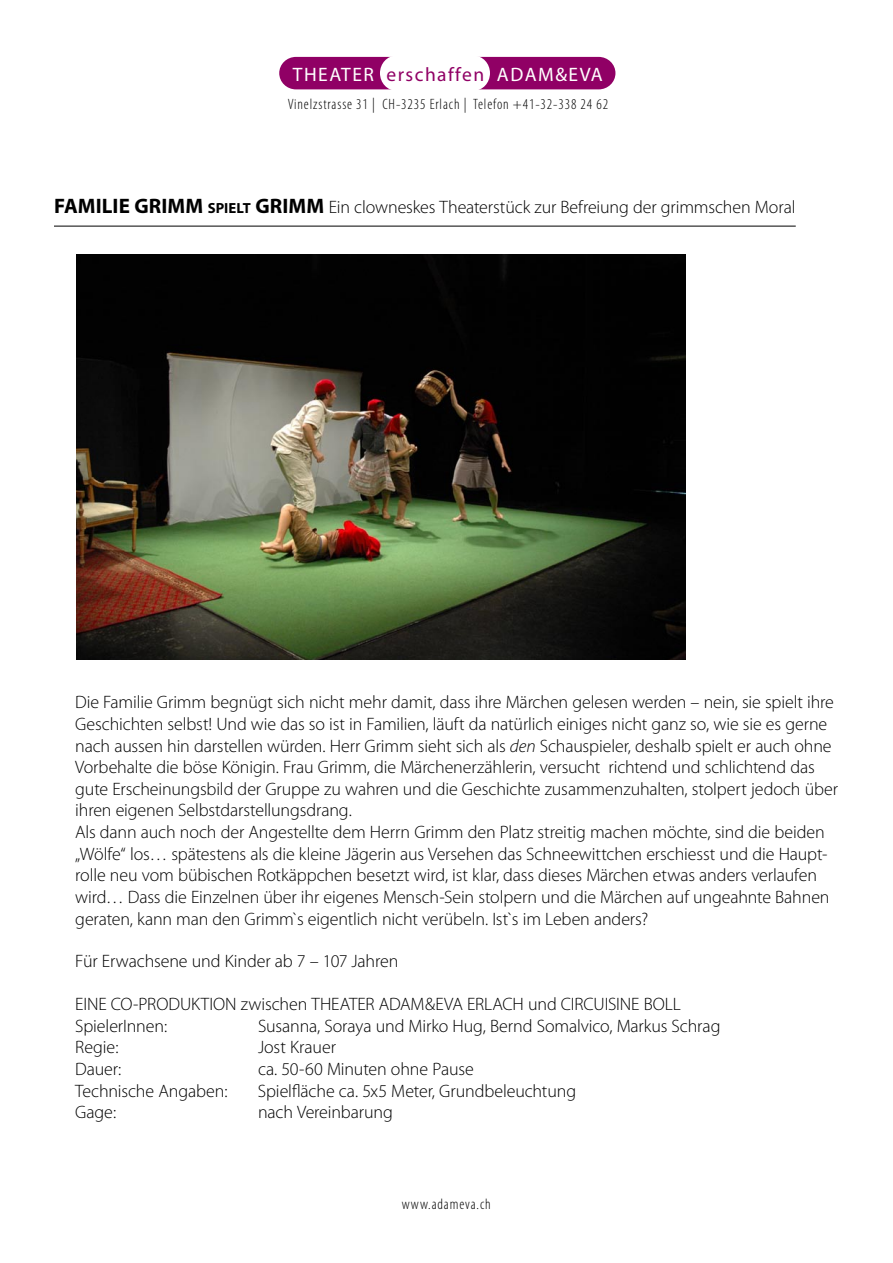
<style>
.page{position:relative;width:893px;height:1263px;background:#fff}
.page>*{position:absolute;margin:0;border:0;box-sizing:border-box;transform-origin:0 0}
.t1{font:19.5px "Myriad";letter-spacing:.075em;color:#fff}
.Text{font:300 18px/21.6px "Myriad Pro";letter-spacing:-.01em;color:#000}
.Titel{font:300 18px "Myriad Pro";letter-spacing:-.01em;color:#000}
.t2{font:300 condensed 15px "Myriad Pro";letter-spacing:.06em;color:#000}
.s1{color:#900065}
.s2{font-weight:700;font-size:21px}
.s3{font-weight:700;font-size:14.7px}
.s4{font-style:italic}
</style>
<div class="page">
<div style="left:279px;top:57px;width:336px;height:32px;background:#900065"></div>
<div style="left:380px;top:56px;width:110px;height:35px;background:#fff;border-radius:17px"></div>
<hr style="left:54px;top:226px;width:742px;height:1px;background:#000">
<img style="left:77px;top:254px;width:609px;height:405px">
<p class="t1" style="left:293px;top:64px;width:311px">THEATER <span class="s1">erschaffen</span> ADAM&amp;EVA</p>
<p class="t2" style="left:288px;top:96px;width:322px">Vinelzstrasse 31 | CH-3235 Erlach | Telefon +41-32-338 24 62</p>
<p class="Titel" style="left:54px;top:197px;width:743px"><span class="s2">FAMILIE GRIMM</span> <span class="s3">SPIELT</span> <span class="s2">GRIMM</span> Ein clowneskes Theaterstück zur Befreiung der grimmschen Moral</p>
<p class="Text" style="left:75px;top:692px;width:764px">Die Familie Grimm begnügt sich nicht mehr damit, dass ihre Märchen gelesen werden – nein, sie spielt ihre Geschichten selbst! Und wie das so ist in Familien, läuft da natürlich einiges nicht ganz so, wie sie es gerne nach aussen hin darstellen würden. Herr Grimm sieht sich als <span class="s4">den</span> Schauspieler, deshalb spielt er auch ohne Vorbehalte die böse Königin. Frau Grimm, die Märchenerzählerin, versucht richtend und schlichtend das gute Erscheinungsbild der Gruppe zu wahren und die Geschichte zusammenzuhalten, stolpert jedoch über ihren eigenen Selbstdarstellungsdrang.<br>Als dann auch noch der Angestellte dem Herrn Grimm den Platz streitig machen möchte, sind die beiden „Wölfe“ los… spätestens als die kleine Jägerin aus Versehen das Schneewittchen erschiesst und die Haupt&shy;rolle neu vom bübischen Rotkäppchen besetzt wird, ist klar, dass dieses Märchen etwas anders verlaufen wird… Dass die Einzelnen über ihr eigenes Mensch-Sein stolpern und die Märchen auf ungeahnte Bahnen geraten, kann man den Grimm`s eigentlich nicht verübeln. Ist`s im Leben anders?</p>
<p class="Text" style="left:75px;top:951px;width:325px">Für Erwachsene und Kinder ab 7 – 107 Jahren</p>
<p class="Text" style="left:75px;top:994px;width:607px">EINE CO-PRODUKTION zwischen THEATER ADAM&amp;EVA ERLACH und CIRCUISINE BOLL<br>SpielerInnen:</p>
<p class="Text" style="left:258px;top:1015px;width:464px">Susanna, Soraya und Mirko Hug, Bernd Somalvico, Markus Schrag</p>
<p class="Text" style="left:75px;top:1037px;width:45px">Regie:</p>
<p class="Text" style="left:258px;top:1037px;width:79px">Jost Krauer</p>
<p class="Text" style="left:75px;top:1058px;width:48px">Dauer:</p>
<p class="Text" style="left:258px;top:1058px;width:217px">ca. 50-60 Minuten ohne Pause</p>
<p class="Text" style="left:75px;top:1080px;width:154px">Technische Angaben:</p>
<p class="Text" style="left:258px;top:1080px;width:320px">Spielfläche ca. 5x5 Meter, Grundbeleuchtung</p>
<p class="Text" style="left:75px;top:1102px;width:43px">Gage:</p>
<p class="Text" style="left:258px;top:1102px;width:136px">nach Vereinbarung</p>
<p class="t2" style="left:402px;top:1196px;width:91px">www.adameva.ch</p>
</div>
